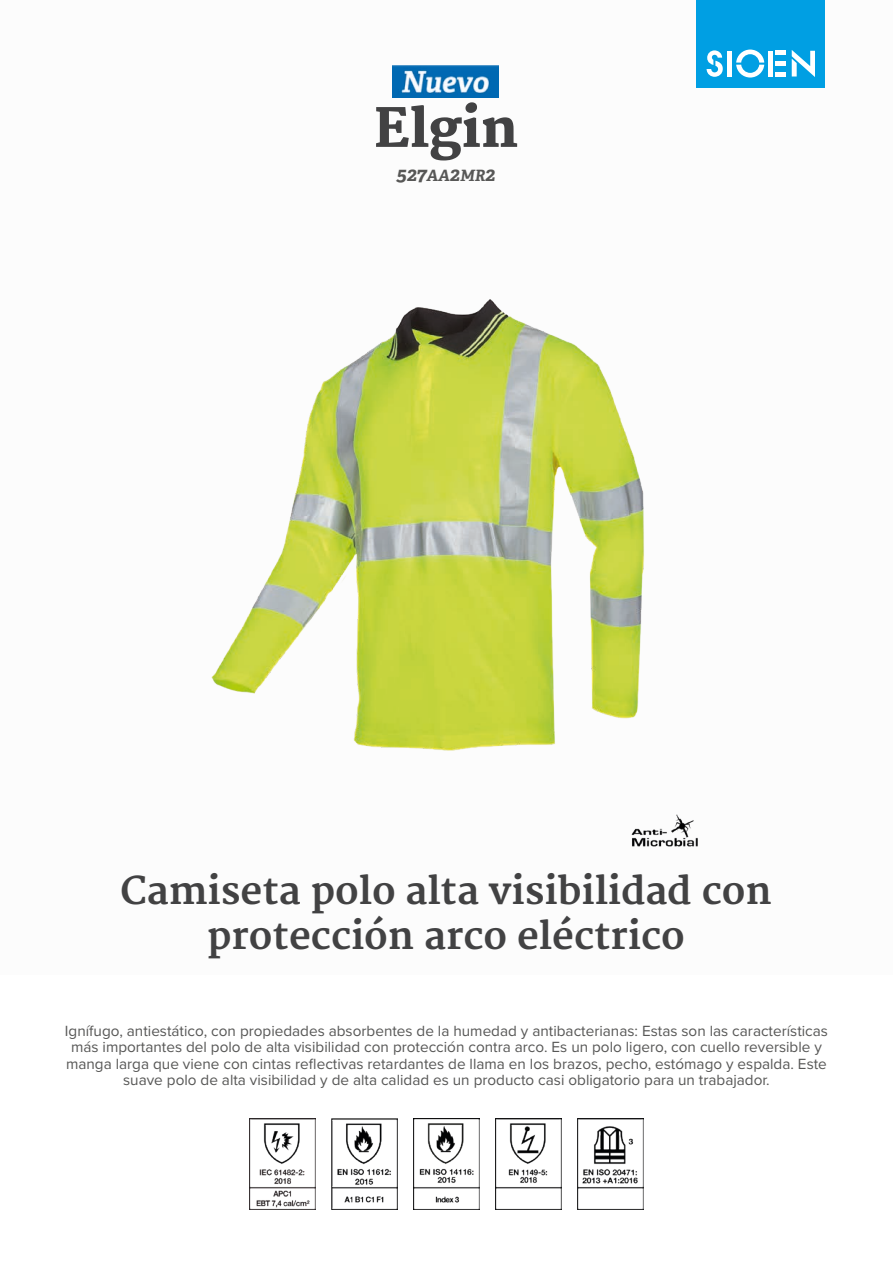
<style>
.page{position:relative;width:893px;height:1263px;background:#fff}
.page>*{position:absolute;margin:0;border:0;box-sizing:border-box;transform-origin:0 0}
.t1{font:800 52.5px "Merriweather";color:#424243}
.t2{font:700 37.5px/45px "Merriweather";color:#424243;text-align:center}
.t3{font:italic 700 19.5px "Adelle PE";color:#575756}
.t4{font:15.3px/16.5px "Proxima Nova";color:#575756;text-align:center}
.s1{font-size:15.6px}
</style>
<div class="page">
<div style="left:697px;top:0;width:128px;height:88px;background:#009fe3"></div>
<svg style="left:707px;top:50px;width:16px;height:27px"></svg>
<svg style="left:736px;top:50px;width:28px;height:28px"></svg>
<div style="left:727px;top:51px;width:5px;height:26px;background:#fff"></div>
<div style="left:768px;top:51px;width:5px;height:26px;background:#fff"></div>
<div style="left:775px;top:72px;width:11px;height:5px;background:#fff"></div>
<div style="left:775px;top:61px;width:11px;height:5px;background:#fff"></div>
<hr style="left:775px;top:51px;width:11px;height:4px;background:#fff">
<svg style="left:792px;top:50px;width:23px;height:27px"></svg>
<img style="left:688px;top:820px;width:10px;height:27px">
<img style="left:249px;top:1118px;width:66px;height:92px">
<img style="left:331px;top:1118px;width:67px;height:92px">
<img style="left:413px;top:1118px;width:67px;height:92px">
<img style="left:495px;top:1118px;width:67px;height:92px">
<img style="left:577px;top:1118px;width:67px;height:92px">
<img style="left:211px;top:299px;width:477px;height:548px">
<img style="left:393px;top:65px;width:106px;height:33px">
<h1 class="t1" style="left:373px;top:98px;width:146px">Elgin</h1>
<p class="t3" style="left:397px;top:160px;width:100px">527<span class="s1">AA</span>2<span class="s1">MR</span>2</p>
<h2 class="t2" style="left:120px;top:869px;width:653px">Camiseta polo alta visibilidad con protección arco eléctrico</h2>
<p class="t4" style="left:65px;top:1022px;width:765px">Ignífugo, antiestático, con propiedades absorbentes de la humedad y antibacterianas: Estas son las características más importantes del polo de alta visibilidad con protección contra arco. Es un polo ligero, con cuello reversible y manga larga que viene con cintas reflectivas retardantes de llama en los brazos, pecho, estómago y espalda. Este suave polo de alta visibilidad y de alta calidad es un producto casi obligatorio para un trabajador.</p>
</div>
